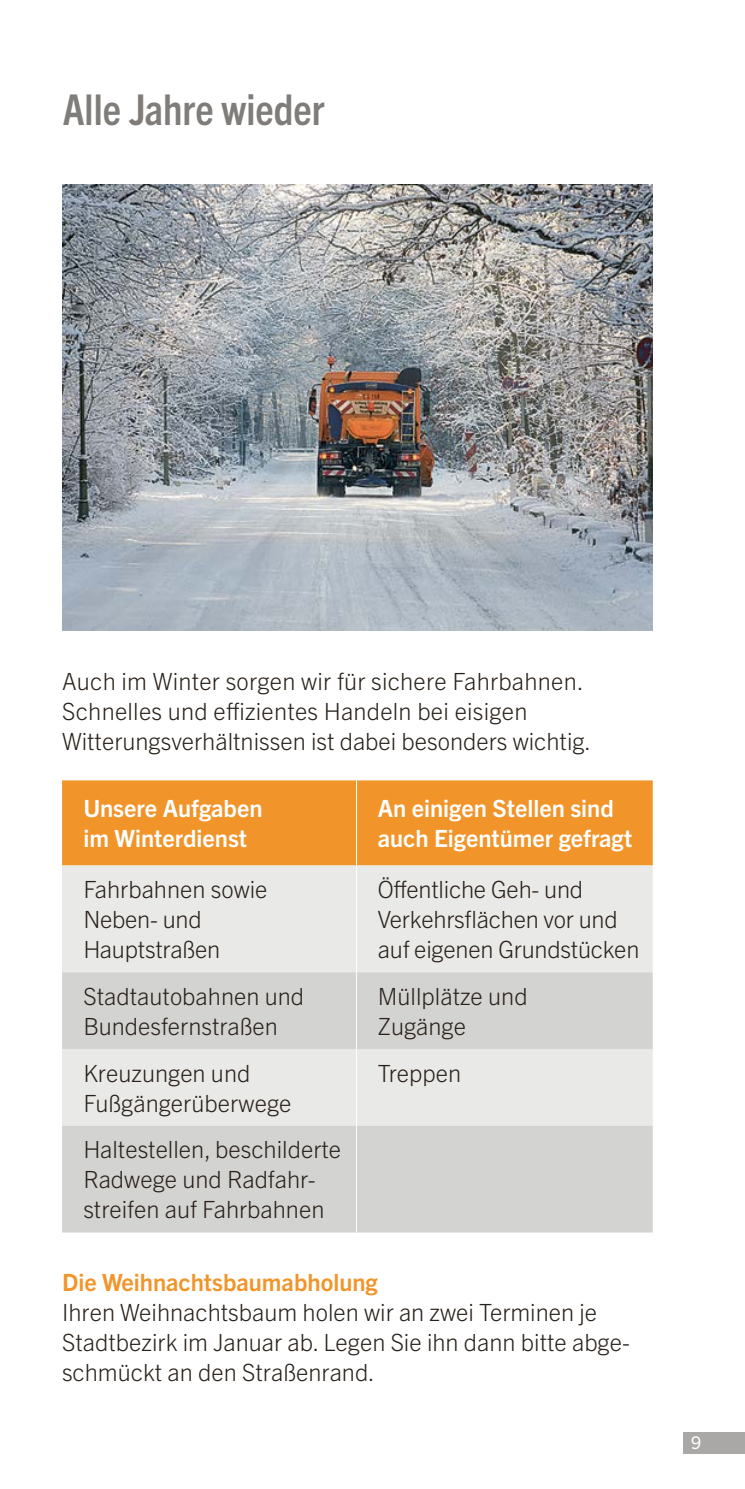
<style>
.page{position:relative;width:745px;height:1489px;background:#fff}
.page>*{position:absolute;margin:0;border:0;box-sizing:border-box;transform-origin:0 0}
.h1-_Headline_grau{font:700 condensed 42.5px "Trade Gothic Next LT Pro";color:#7f7c7a}
.p-Copy_ohne_Grundlinenraster{font:300 23.75px/30px "Trade Gothic Next LT Pro";color:#29211a}
.p-_Copy{font:300 23.75px/30px "Trade Gothic Next LT Pro";color:#29211a}
.p-Copy_ohne_Grundlinenraster-2{font:700 23.75px/30px "Trade Gothic Next LT Pro";color:#fff}
.h2-_Unterüberschrift_orange{font:700 23.75px "Trade Gothic Next LT Pro";color:#f1952a}
.t1{font:17.5px "Trade Gothic Next LT Pro";color:#fff}
</style>
<div class="page">
<div style="left:683px;top:1431px;width:61px;height:22px;background:#a9a8a6"></div>
<img style="left:62px;top:184px;width:590px;height:446px">
<div style="left:62px;top:780px;width:590px;height:85px;background:#f1952a"></div>
<div style="left:62px;top:865px;width:590px;height:107px;background:#e9e9e8"></div>
<svg style="left:62px;top:972px;width:590px;height:260px;background:#d9d9d8"></svg>
<hr style="left:356px;top:780px;width:1px;height:85px;background:#fff">
<hr style="left:356px;top:865px;width:1px;height:107px;background:#fff">
<hr style="left:356px;top:972px;width:1px;height:76px;background:#fff">
<hr style="left:356px;top:1048px;width:1px;height:77px;background:#fff">
<hr style="left:356px;top:1125px;width:1px;height:107px;background:#fff">
<h1 class="h1-_Headline_grau" style="left:63px;top:81px;width:263px">Alle Jahre wieder</h1>
<p class="p-_Copy" style="left:62px;top:665px;width:530px">Auch im Winter sorgen wir für sichere Fahrbahnen.<br>Schnelles und effizientes Handeln bei eisigen<br>Witterungsverhältnissen ist dabei besonders wichtig.</p>
<p class="p-Copy_ohne_Grundlinenraster-2" style="left:83px;top:791px;width:181px">Unsere Aufgaben im Winterdienst</p>
<p class="p-Copy_ohne_Grundlinenraster-2" style="left:377px;top:791px;width:237px">An einigen Stellen sind</p>
<p class="p-Copy_ohne_Grundlinenraster-2" style="left:377px;top:821px;width:256px">auch Eigentümer gefragt</p>
<p class="p-Copy_ohne_Grundlinenraster" style="left:83px;top:872px;width:185px">Fahrbahnen sowie<br>Neben- und<br>Hauptstraßen</p>
<p class="p-Copy_ohne_Grundlinenraster" style="left:377px;top:872px;width:263px">Öffentliche Geh- und<br>Verkehrsflächen vor und auf eigenen Grundstücken</p>
<p class="p-Copy_ohne_Grundlinenraster" style="left:83px;top:979px;width:222px">Stadtautobahnen und<br>Bundesfernstraßen</p>
<p class="p-Copy_ohne_Grundlinenraster" style="left:377px;top:979px;width:151px">Müllplätze und<br>Zugänge</p>
<p class="p-Copy_ohne_Grundlinenraster" style="left:83px;top:1056px;width:209px">Kreuzungen und<br>Fußgängerüberwege</p>
<p class="p-Copy_ohne_Grundlinenraster" style="left:377px;top:1056px;width:85px">Treppen</p>
<p class="p-Copy_ohne_Grundlinenraster" style="left:83px;top:1132px;width:259px">Haltestellen, beschilderte<br>Radwege und Radfahr&shy;streifen auf Fahrbahnen</p>
<h2 class="h2-_Unterüberschrift_orange" style="left:62px;top:1265px;width:317px">Die Weihnachtsbaumabholung</h2>
<p class="p-_Copy" style="left:62px;top:1295px;width:569px">Ihren Weihnachtsbaum holen wir an zwei Terminen je<br>Stadtbezirk im Januar ab. Legen Sie ihn dann bitte abge&shy;schmückt an den Straßenrand.</p>
<p class="t1" style="left:690px;top:1430px;width:12px">9</p>
</div>
